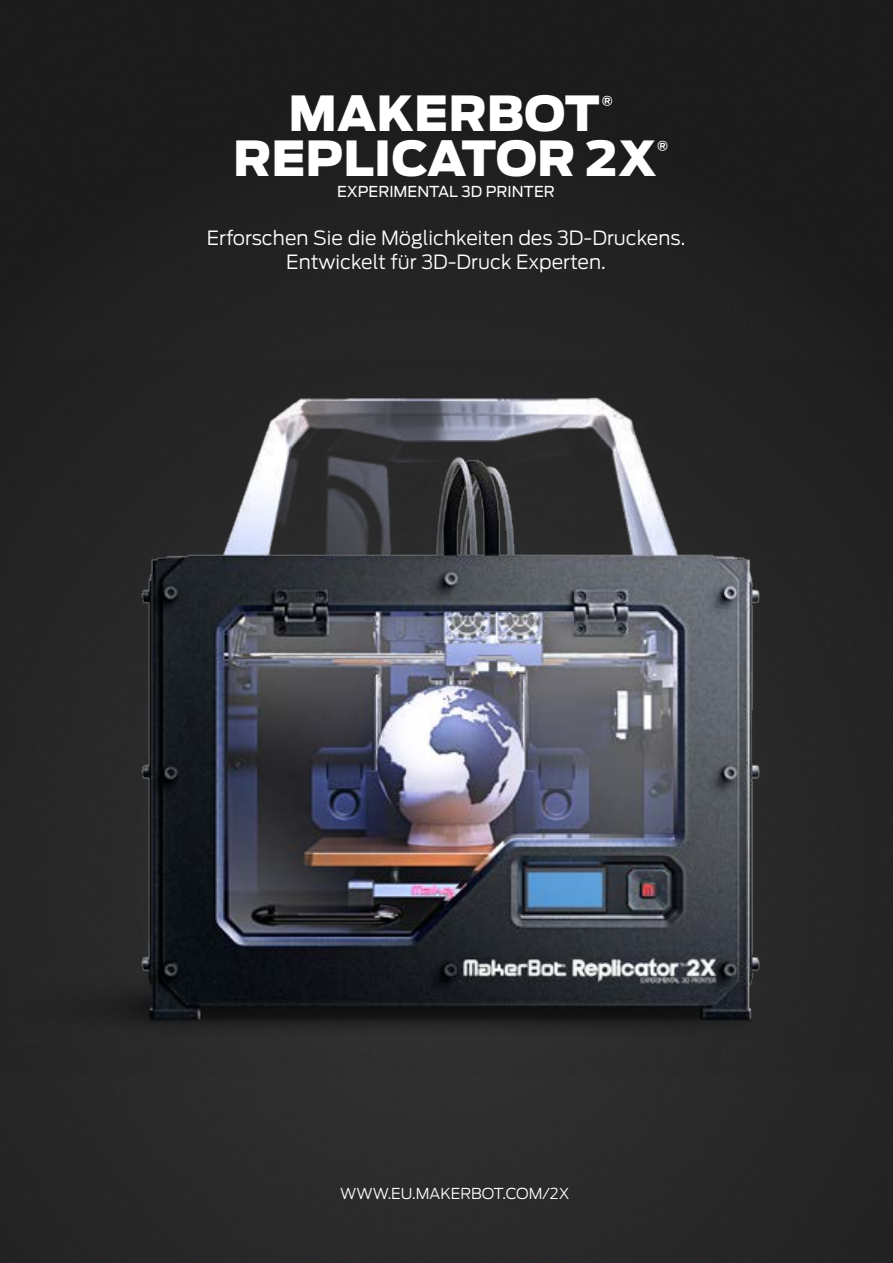
<style>
.page{position:relative;width:893px;height:1263px;background:#232324}
.page>*{position:absolute;margin:0;border:0;box-sizing:border-box;transform-origin:0 0}
.t1{font:900 48px "Antenna";color:#fff}
.t2{font:300 19.5px/24px "Antenna";color:#fff;text-align:center}
.t3{font:700 17.55px "Antenna";color:#fff}
.t4{font:300 15px "Antenna";color:#fff}
.t5{font:15px "Antenna";color:#fff}
</style>
<div class="page">
<img style="left:101px;top:397px;width:659px;height:679px">
<h1 class="t1" style="left:289px;top:84px;width:313px">MAKERBOT</h1>
<p class="t3" style="left:601px;top:92px;width:13px">®</p>
<h1 class="t1" style="left:233px;top:129px;width:425px">REPLICATOR 2X</h1>
<p class="t3" style="left:657px;top:137px;width:13px">®</p>
<p class="t5" style="left:337px;top:183px;width:219px">EXPERIMENTAL 3D PRINTER</p>
<p class="t2" style="left:207px;top:226px;width:480px">Erforschen Sie die Möglichkeiten des 3D-Druckens.<br>Entwickelt für 3D-Druck Experten.</p>
<p class="t4" style="left:340px;top:1185px;width:231px">WWW.EU.MAKERBOT.COM/2X</p>
</div>
